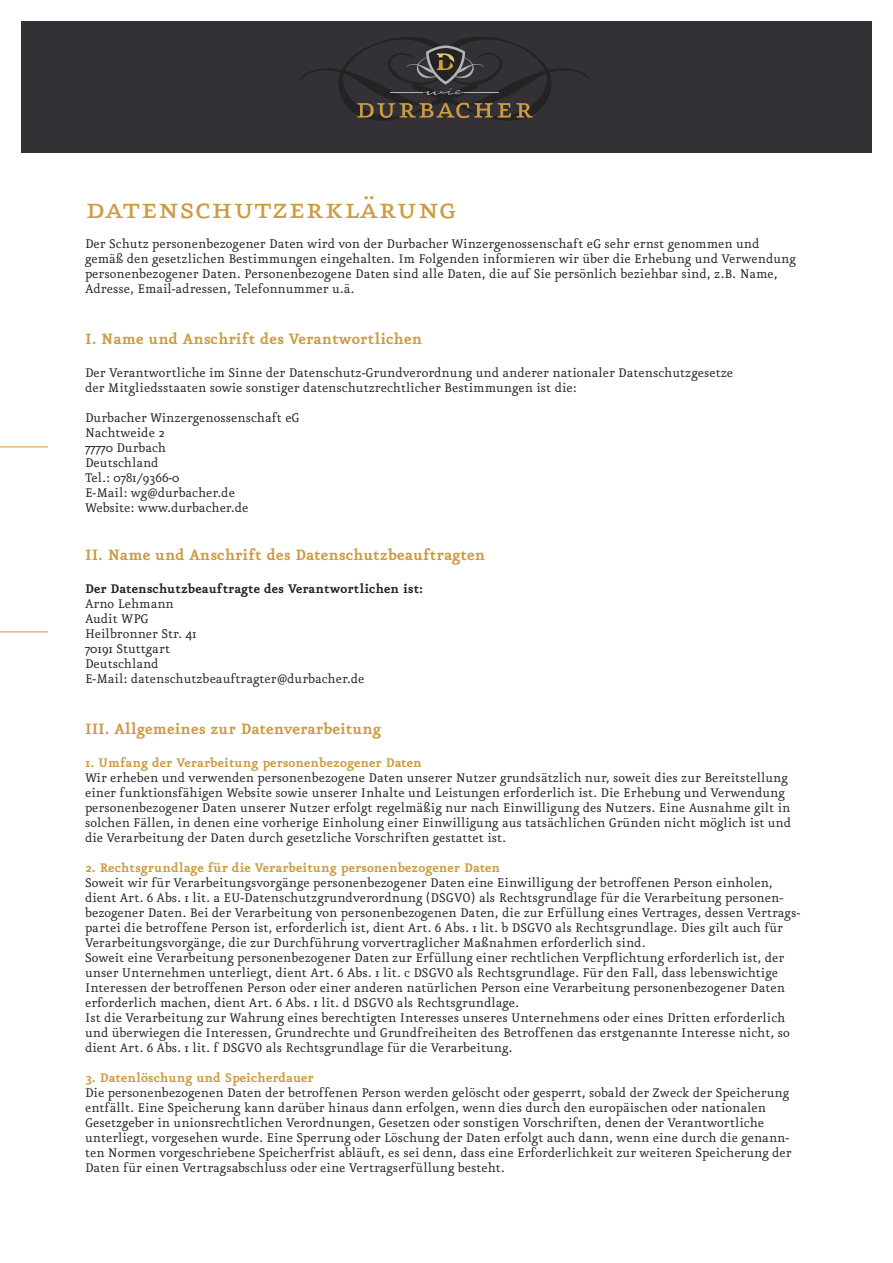
<style>
.page{position:relative;width:893px;height:1263px;background:#fff}
.page>*{position:absolute;margin:0;border:0;box-sizing:border-box;transform-origin:0 0}
.t1{font:36px "Eureka Small Caps";color:#cc9b42}
.headline{font:700 18px "Eureka";color:#cc9b42}
.t2{font:15px/15px "Eureka";color:#232323}
.subline{font:700 15px "Eureka";color:#cc9b42}
.t3{font:700 15px "Eureka";color:#232323}
</style>
<div class="page">
<div style="left:21px;top:21px;width:851px;height:132px;background:#333136"></div>
<hr style="left:0;top:446px;width:48px;height:1px;background:#cc9b42">
<hr style="left:0;top:631px;width:48px;height:1px;background:#cc9b42">
<svg style="left:300px;top:37px;width:290px;height:84px"></svg>
<p class="t1" style="left:85px;top:191px;width:373px">datenschutzerklärung</p>
<p class="t2" style="left:85px;top:237px;width:676px">Der Schutz personenbezogener Daten wird von der Durbacher Winzergenossenschaft eG sehr ernst genommen und</p>
<p class="t2" style="left:85px;top:252px;width:712px">gemäß den gesetzlichen Bestimmungen eingehalten. Im Folgenden informieren wir über die Erhebung und Verwendung personenbezogener Daten. Personenbezogene Daten sind alle Daten, die auf Sie persönlich beziehbar sind, z.B. Name,<br>Adresse, Email-adressen, Telefonnummer u.ä.</p>
<p class="headline" style="left:85px;top:330px;width:339px">I. Name und Anschrift des Verantwortlichen</p>
<p class="t2" style="left:85px;top:366px;width:650px">Der Verantwortliche im Sinne der Datenschutz-Grundverordnung und anderer nationaler Datenschutzgesetze</p>
<p class="t2" style="left:85px;top:381px;width:493px">der Mitgliedsstaaten sowie sonstiger datenschutzrechtlicher Bestimmungen ist die:</p>
<p class="t2" style="left:85px;top:411px;width:216px">Durbacher Winzergenossenschaft eG</p>
<p class="t2" style="left:85px;top:426px;width:81px">Nachtweide 2</p>
<p class="t2" style="left:85px;top:441px;width:83px">77770 Durbach</p>
<p class="t2" style="left:85px;top:456px;width:75px">Deutschland</p>
<p class="t2" style="left:85px;top:471px;width:96px">Tel.: 0781/9366-0</p>
<p class="t2" style="left:85px;top:486px;width:151px">E-Mail: wg@durbacher.de</p>
<p class="t2" style="left:85px;top:501px;width:165px">Website: www.durbacher.de</p>
<p class="headline" style="left:85px;top:546px;width:402px">II. Name und Anschrift des Datenschutzbeauftragten</p>
<p class="t3" style="left:85px;top:582px;width:340px">Der Datenschutzbeauftragte des Verantwortlichen ist:</p>
<p class="t2" style="left:85px;top:597px;width:90px">Arno Lehmann</p>
<p class="t2" style="left:85px;top:612px;width:65px">Audit WPG</p>
<p class="t2" style="left:85px;top:627px;width:113px">Heilbronner Str. 41</p>
<p class="t2" style="left:85px;top:642px;width:87px">70191 Stuttgart</p>
<p class="t2" style="left:85px;top:657px;width:75px">Deutschland</p>
<p class="t2" style="left:85px;top:672px;width:281px">E-Mail: datenschutzbeauftragter@durbacher.de</p>
<p class="headline" style="left:85px;top:720px;width:298px">III. Allgemeines zur Datenverarbeitung</p>
<p class="subline" style="left:85px;top:756px;width:338px">1. Umfang der Verarbeitung personenbezogener Daten</p>
<p class="t2" style="left:85px;top:771px;width:708px">Wir erheben und verwenden personenbezogene Daten unserer Nutzer grundsätzlich nur, soweit dies zur Bereitstellung einer funktionsfähigen Website sowie unserer Inhalte und Leistungen erforderlich ist. Die Erhebung und Verwendung personenbezogener Daten unserer Nutzer erfolgt regelmäßig nur nach Einwilligung des Nutzers. Eine Ausnahme gilt in solchen Fällen, in denen eine vorherige Einholung einer Einwilligung aus tatsächlichen Gründen nicht möglich ist und die Verarbeitung der Daten durch gesetzliche Vorschriften gestattet ist.</p>
<p class="subline" style="left:85px;top:861px;width:417px">2. Rechtsgrundlage für die Verarbeitung personenbezogener Daten</p>
<p class="t2" style="left:85px;top:876px;width:717px">Soweit wir für Verarbeitungsvorgänge personenbezogener Daten eine Einwilligung der betroffenen Person einholen, dient Art. 6 Abs. 1 lit. a EU-Datenschutzgrundverordnung (DSGVO) als Rechtsgrundlage für die Verarbeitung personen&shy;bezogener Daten. Bei der Verarbeitung von personenbezogenen Daten, die zur Erfüllung eines Vertrages, dessen Vertrags&shy;partei die betroffene Person ist, erforderlich ist, dient Art. 6 Abs. 1 lit. b DSGVO als Rechtsgrundlage. Dies gilt auch für Verarbeitungsvorgänge, die zur Durchführung vorvertraglicher Maßnahmen erforderlich sind.</p>
<p class="t2" style="left:85px;top:951px;width:701px">Soweit eine Verarbeitung personenbezogener Daten zur Erfüllung einer rechtlichen Verpflichtung erforderlich ist, der unser Unternehmen unterliegt, dient Art. 6 Abs. 1 lit. c DSGVO als Rechtsgrundlage. Für den Fall, dass lebenswichtige Interessen der betroffenen Person oder einer anderen natürlichen Person eine Verarbeitung personenbezogener Daten erforderlich machen, dient Art. 6 Abs. 1 lit. d DSGVO als Rechtsgrundlage.</p>
<p class="t2" style="left:85px;top:1011px;width:706px">Ist die Verarbeitung zur Wahrung eines berechtigten Interesses unseres Unternehmens oder eines Dritten erforderlich und überwiegen die Interessen, Grundrechte und Grundfreiheiten des Betroffenen das erstgenannte Interesse nicht, so dient Art. 6 Abs. 1 lit. f DSGVO als Rechtsgrundlage für die Verarbeitung.</p>
<p class="subline" style="left:85px;top:1071px;width:230px">3. Datenlöschung und Speicherdauer</p>
<p class="t2" style="left:85px;top:1086px;width:708px">Die personenbezogenen Daten der betroffenen Person werden gelöscht oder gesperrt, sobald der Zweck der Speicherung entfällt. Eine Speicherung kann darüber hinaus dann erfolgen, wenn dies durch den europäischen oder nationalen Gesetzgeber in unionsrechtlichen Verordnungen, Gesetzen oder sonstigen Vorschriften, denen der Verantwortliche unterliegt, vorgesehen wurde. Eine Sperrung oder Löschung der Daten erfolgt auch dann, wenn eine durch die genann&shy;ten Normen vorgeschriebene Speicherfrist abläuft, es sei denn, dass eine Erforderlichkeit zur weiteren Speicherung der Daten für einen Vertragsabschluss oder eine Vertragserfüllung besteht.</p>
</div>
